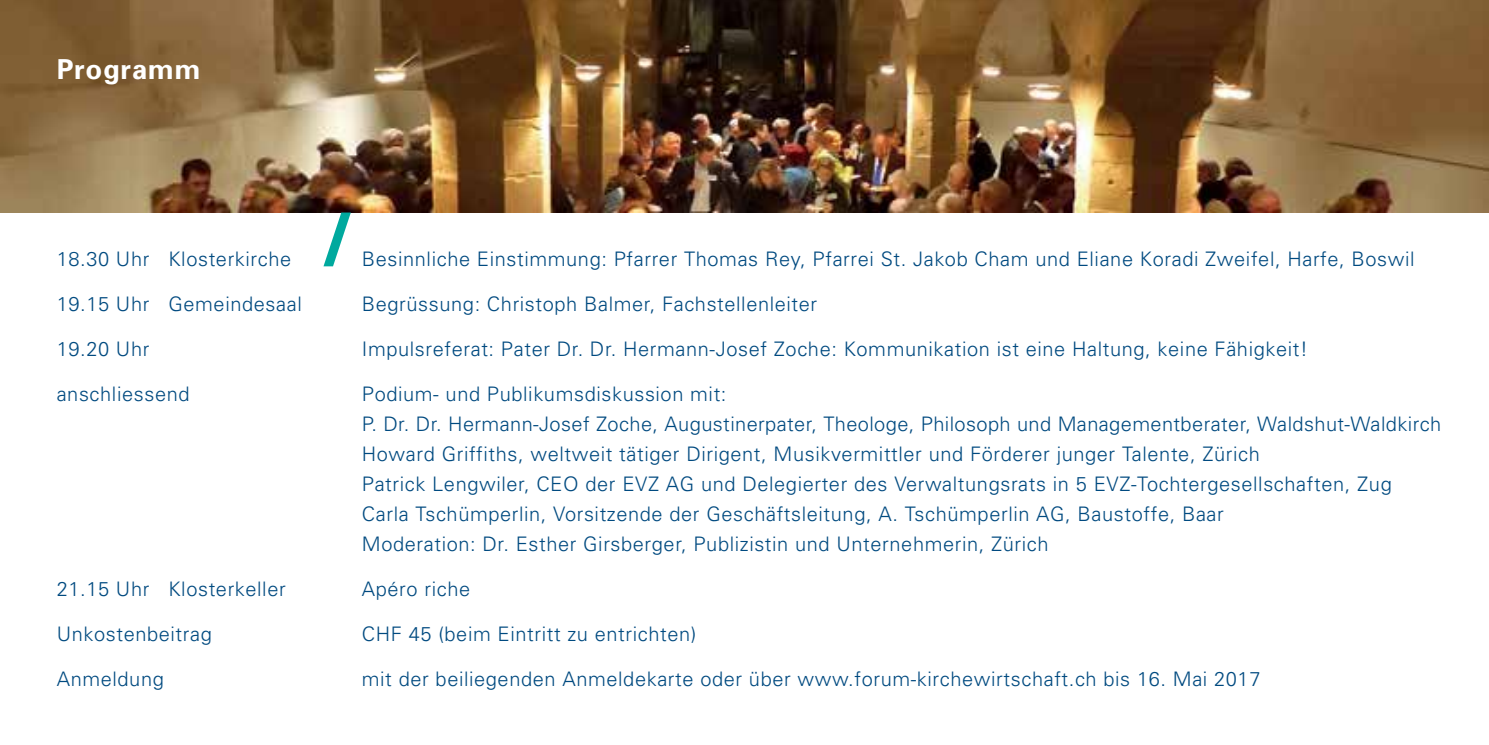
<style>
.page{position:relative;width:1489px;height:745px;background:#fff}
.page>*{position:absolute;margin:0;border:0;box-sizing:border-box;transform-origin:0 0}
.t1{font:900 62.5px "DIN";color:#00a99e}
.t2{font:700 27.5px "Univers";letter-spacing:.025em;color:#fff}
.t3{font:300 20px/30px "Univers";letter-spacing:.03em;color:#004a80}
</style>
<div class="page">
<img style="left:0;top:0;width:1488px;height:213px">
<h2 class="t2" style="left:57px;top:52px;width:145px">Programm</h2>
<h1 class="t1" style="left:323px;top:197px;width:28px">/</h1>
<p class="t3" style="left:57px;top:243px;width:236px">18.30 Uhr Klosterkirche</p>
<p class="t3" style="left:362px;top:243px;width:1054px">Besinnliche Einstimmung: Pfarrer Thomas Rey, Pfarrei St. Jakob Cham und Eliane Koradi Zweifel, Harfe, Boswil</p>
<p class="t3" style="left:57px;top:288px;width:246px">19.15 Uhr Gemeindesaal</p>
<p class="t3" style="left:362px;top:288px;width:457px">Begrüssung: Christoph Balmer, Fachstellenleiter</p>
<p class="t3" style="left:57px;top:333px;width:94px">19.20 Uhr</p>
<p class="t3" style="left:362px;top:333px;width:947px">Impulsreferat: Pater Dr. Dr. Hermann-Josef Zoche: Kommunikation ist eine Haltung, keine Fähigkeit!</p>
<p class="t3" style="left:57px;top:378px;width:134px">anschliessend</p>
<p class="t3" style="left:362px;top:378px;width:1080px">Podium- und Publikumsdiskussion mit:<br>P. Dr. Dr. Hermann-Josef Zoche, Augustinerpater, Theologe, Philosoph und Managementberater, Waldshut-Waldkirch Howard Griffiths, weltweit tätiger Dirigent, Musikvermittler und Förderer junger Talente, Zürich<br>Patrick Lengwiler, CEO der EVZ AG und Delegierter des Verwaltungsrats in 5 EVZ-Tochtergesellschaften, Zug Carla Tschümperlin, Vorsitzende der Geschäftsleitung, A. Tschümperlin AG, Baustoffe, Baar<br>Moderation: Dr. Esther Girsberger, Publizistin und Unternehmerin, Zürich</p>
<p class="t3" style="left:57px;top:573px;width:230px">21.15 Uhr Klosterkeller</p>
<p class="t3" style="left:362px;top:573px;width:110px">Apéro riche</p>
<p class="t3" style="left:57px;top:618px;width:157px">Unkostenbeitrag</p>
<p class="t3" style="left:362px;top:618px;width:336px">CHF 45 (beim Eintritt zu entrichten)</p>
<p class="t3" style="left:57px;top:663px;width:109px">Anmeldung</p>
<p class="t3" style="left:362px;top:663px;width:900px">mit der beiliegenden Anmeldekarte oder über www.forum-kirchewirtschaft.ch bis 16. Mai 2017</p>
</div>
